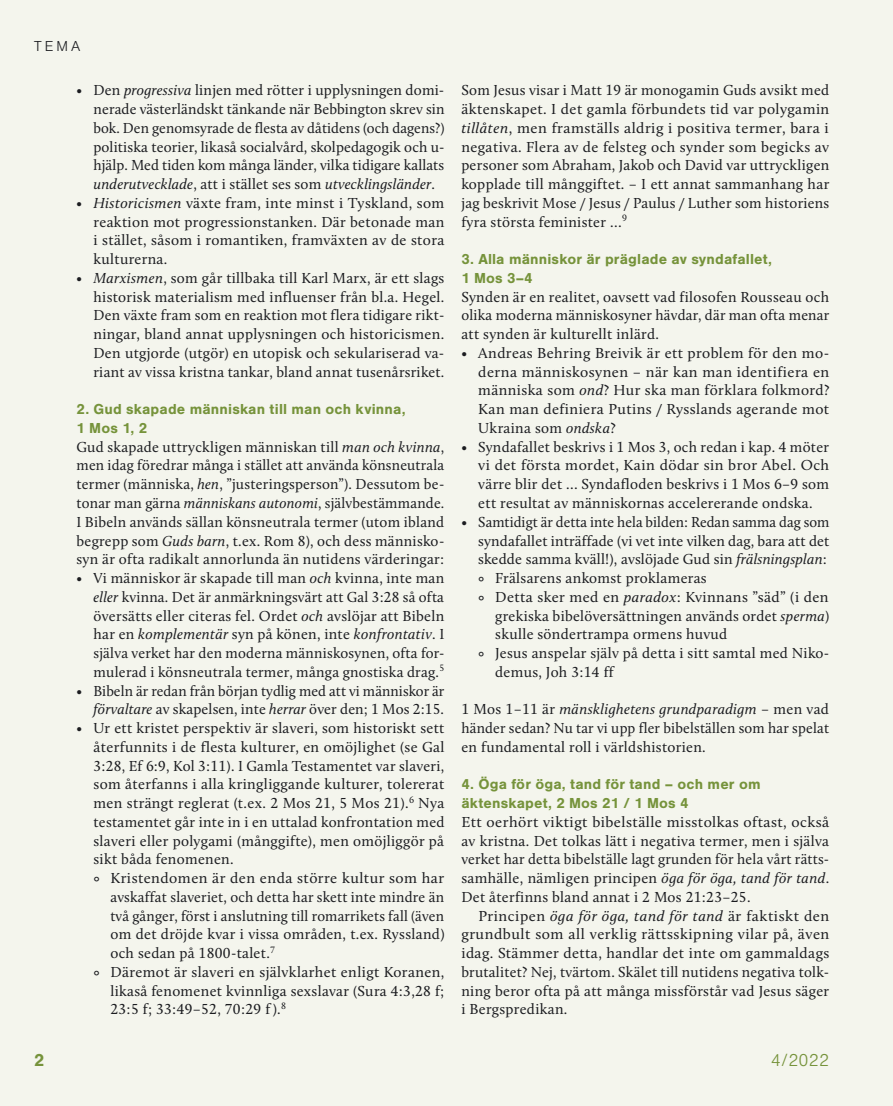
<style>
.page{position:relative;width:893px;height:1106px;background:#f4f5ed}
.page>*{position:absolute;margin:0;border:0;box-sizing:border-box;transform-origin:0 0}
.t1{font:300 18px "Nimbus San";color:#76933b}
.t2{font:700 18px "Nimbus San";color:#76933b}
.t3{font:15px/18.8px "Calluna";letter-spacing:.02em;color:#1b1c20;text-align:justify}
.t4{font:700 15px/18.8px "Nimbus San";letter-spacing:.01em;color:#76933b}
.t5{font:15px "Calluna";color:#1b1c20}
.t6{font:300 15px "Nimbus San";color:#1b1c20}
.s1{font-style:italic}
.s2{font-size:19.5px}
</style>
<div class="page">
<p class="t6" style="left:34px;top:39px;width:48px">TEMA</p>
<p class="t3" style="left:93px;top:81px;width:353px;text-indent:-17px">• Den <span class="s1">progressiva</span> linjen med rötter i upplysningen domi&shy;nerade västerländskt tänkande när Bebbington skrev sin bok. Den genomsyrade de flesta av dåtidens (och dagens?) politiska teorier, likaså socialvård, skolpedagogik och u&shy;hjälp. Med tiden kom många länder, vilka tidigare kallats <span class="s1">underutvecklade</span>, att i stället ses som <span class="s1">utvecklingsländer</span>.</p>
<p class="t3" style="left:93px;top:193px;width:352px;text-indent:-17px"><span class="s1">• Historicismen</span> växte fram, inte minst i Tyskland, som reaktion mot progressionstanken. Där betonade man i stället, såsom i romantiken, framväxten av de stora kulturerna.</p>
<p class="t3" style="left:93px;top:268px;width:352px;text-indent:-17px"><span class="s1">• Marxismen</span>, som går tillbaka till Karl Marx, är ett slags historisk materialism med influenser från bl.a. Hegel.<br>Den växte fram som en reaktion mot flera tidigare rikt&shy;ningar, bland annat upplysningen och historicismen.<br>Den utgjorde (utgör) en utopisk och sekulariserad va&shy;riant av vissa kristna tankar, bland annat tusenårsriket.</p>
<p class="t4" style="left:77px;top:400px;width:331px">2. Gud skapade människan till man och kvinna,<br>1 Mos 1, 2</p>
<p class="t3" style="left:77px;top:437px;width:369px">Gud skapade uttryckligen människan till <span class="s1">man och kvinna</span>, men idag föredrar många i stället att använda könsneutrala termer (människa, <span class="s1">hen</span>, ”justeringsperson”). Dessutom be&shy;tonar man gärna <span class="s1">människans autonomi</span>, självbestämmande.<br>I Bibeln används sällan könsneutrala termer (utom ibland begrepp som <span class="s1">Guds barn</span>, t.ex. Rom 8), och dess människo&shy;syn är ofta radikalt annorlunda än nutidens värderingar:</p>
<p class="t3" style="left:93px;top:568px;width:352px;text-indent:-17px">• Vi människor är skapade till man <span class="s1">och</span> kvinna, inte man <span class="s1">eller</span> kvinna. Det är anmärkningsvärt att Gal 3:28 så ofta översätts eller citeras fel. Ordet <span class="s1">och</span> avslöjar att Bibeln har en <span class="s1">komplementär</span> syn på könen, inte <span class="s1">konfrontativ</span>. I själva verket har den moderna människosynen, ofta for&shy;mulerad i könsneutrala termer, många gnostiska drag.<sup>5</sup></p>
<p class="t3" style="left:77px;top:681px;width:369px;text-align:right">• Bibeln är redan från början tydlig med att vi människor är <span class="s1">förvaltare</span> av skapelsen, inte <span class="s1">herrar</span> över den; 1 Mos 2:15.</p>
<p class="t3" style="left:77px;top:718px;width:369px">• Ur ett kristet perspektiv är slaveri, som historiskt sett</p>
<p class="t3" style="left:93px;top:737px;width:352px">återfunnits i de flesta kulturer, en omöjlighet (se Gal</p>
<p class="t3" style="left:93px;top:756px;width:352px">3:28, Ef 6:9, Kol 3:11). I Gamla Testamentet var slaveri,</p>
<p class="t3" style="left:93px;top:774px;width:353px">som återfanns i alla kringliggande kulturer, tolererat</p>
<p class="t3" style="left:93px;top:793px;width:352px">men strängt reglerat (t.ex. 2 Mos 21, 5 Mos 21).<sup>6</sup> Nya</p>
<p class="t3" style="left:93px;top:812px;width:353px">testamentet går inte in i en uttalad konfrontation med</p>
<p class="t3" style="left:93px;top:831px;width:352px">slaveri eller polygami (månggifte), men omöjliggör på</p>
<p class="t3" style="left:93px;top:849px;width:142px">sikt båda fenomenen.</p>
<p class="t3" style="left:93px;top:868px;width:352px"><span class="s2">°</span> Kristendomen är den enda större kultur som har</p>
<p class="t3" style="left:110px;top:887px;width:335px">avskaffat slaveriet, och detta har skett inte mindre än</p>
<p class="t3" style="left:110px;top:906px;width:335px">två gånger, först i anslutning till romarrikets fall (även</p>
<p class="t3" style="left:110px;top:924px;width:336px">om det dröjde kvar i vissa områden, t.ex. Ryssland)</p>
<p class="t3" style="left:110px;top:943px;width:166px">och sedan på 1800-talet.<sup>7</sup></p>
<p class="t3" style="left:93px;top:962px;width:352px"><span class="s2">°</span> Däremot är slaveri en självklarhet enligt Koranen,</p>
<p class="t3" style="left:110px;top:981px;width:335px">likaså fenomenet kvinnliga sexslavar (Sura 4:3,28 f;</p>
<p class="t3" style="left:110px;top:999px;width:177px">23:5 f; 33:49–52, 70:29 f).<sup>8</sup></p>
<p class="t3" style="left:461px;top:81px;width:370px">Som Jesus visar i Matt 19 är monogamin Guds avsikt med äktenskapet. I det gamla förbundets tid var polygamin <span class="s1">tillåten</span>, men framställs aldrig i positiva termer, bara i negativa. Flera av de felsteg och synder som begicks av personer som Abraham, Jakob och David var uttryckligen kopplade till månggiftet. – I ett annat sammanhang har jag beskrivit Mose / Jesus / Paulus / Luther som historiens fyra största feminister …<sup>9</sup></p>
<p class="t4" style="left:461px;top:250px;width:312px">3. Alla människor är präglade av syndafallet,<br>1 Mos 3–4</p>
<p class="t3" style="left:461px;top:287px;width:369px">Synden är en realitet, oavsett vad filosofen Rousseau och olika moderna människosyner hävdar, där man ofta menar att synden är kulturellt inlärd.</p>
<p class="t3" style="left:478px;top:343px;width:353px;text-indent:-17px">• Andreas Behring Breivik är ett problem för den mo&shy;derna människosynen – när kan man identifiera en människa som <span class="s1">ond</span>? Hur ska man förklara folkmord?<br>Kan man definiera Putins / Rysslands agerande mot Ukraina som <span class="s1">ondska</span>?</p>
<p class="t3" style="left:478px;top:437px;width:352px;text-indent:-17px">• Syndafallet beskrivs i 1 Mos 3, och redan i kap. 4 möter vi det första mordet, Kain dödar sin bror Abel. Och värre blir det … Syndafloden beskrivs i 1 Mos 6–9 som ett resultat av människornas accelererande ondska.</p>
<p class="t5" style="left:461px;top:512px;width:370px">• Samtidigt är detta inte hela bilden: Redan samma dag som</p>
<p class="t3" style="left:478px;top:531px;width:353px">syndafallet inträffade (vi vet inte vilken dag, bara att det</p>
<p class="t3" style="left:478px;top:549px;width:350px">skedde samma kväll!), avslöjade Gud sin <span class="s1">frälsningsplan</span>:</p>
<p class="t3" style="left:478px;top:568px;width:230px"><span class="s2">°</span> Frälsarens ankomst proklameras</p>
<p class="t3" style="left:478px;top:587px;width:352px"><span class="s2">°</span> Detta sker med en <span class="s1">paradox</span>: Kvinnans ”säd” (i den</p>
<p class="t3" style="left:495px;top:606px;width:336px">grekiska bibelöversättningen används ordet <span class="s1">sperma</span>)</p>
<p class="t3" style="left:495px;top:624px;width:234px">skulle söndertrampa ormens huvud</p>
<p class="t3" style="left:478px;top:643px;width:352px"><span class="s2">°</span> Jesus anspelar själv på detta i sitt samtal med Niko-</p>
<p class="t3" style="left:495px;top:662px;width:120px">demus, Joh 3:14 ff</p>
<p class="t3" style="left:461px;top:699px;width:369px">1 Mos 1–11 är <span class="s1">mänsklighetens grundparadigm</span> – men vad händer sedan? Nu tar vi upp fler bibelställen som har spelat en fundamental roll i världshistorien.</p>
<p class="t4" style="left:461px;top:775px;width:301px">4. Öga för öga, tand för tand – och mer om äktenskapet, 2 Mos 21 / 1 Mos 4</p>
<p class="t3" style="left:461px;top:812px;width:370px">Ett oerhört viktigt bibelställe misstolkas oftast, också av kristna. Det tolkas lätt i negativa termer, men i själva verket har detta bibelställe lagt grunden för hela vårt rätts&shy;samhälle, nämligen principen <span class="s1">öga för öga, tand för tand</span>.<br>Det återfinns bland annat i 2 Mos 21:23–25.</p>
<p class="t3" style="left:461px;top:906px;width:370px;text-indent:17px">Principen <span class="s1">öga för öga, tand för tand</span> är faktiskt den grundbult som all verklig rättsskipning vilar på, även idag. Stämmer detta, handlar det inte om gammaldags brutalitet? Nej, tvärtom. Skälet till nutidens negativa tolk&shy;ning beror ofta på att många missförstår vad Jesus säger i Bergspredikan.</p>
<p class="t2" style="left:34px;top:1050px;width:12px">2</p>
<p class="t1" style="left:771px;top:1050px;width:60px">4/2022</p>
</div>
